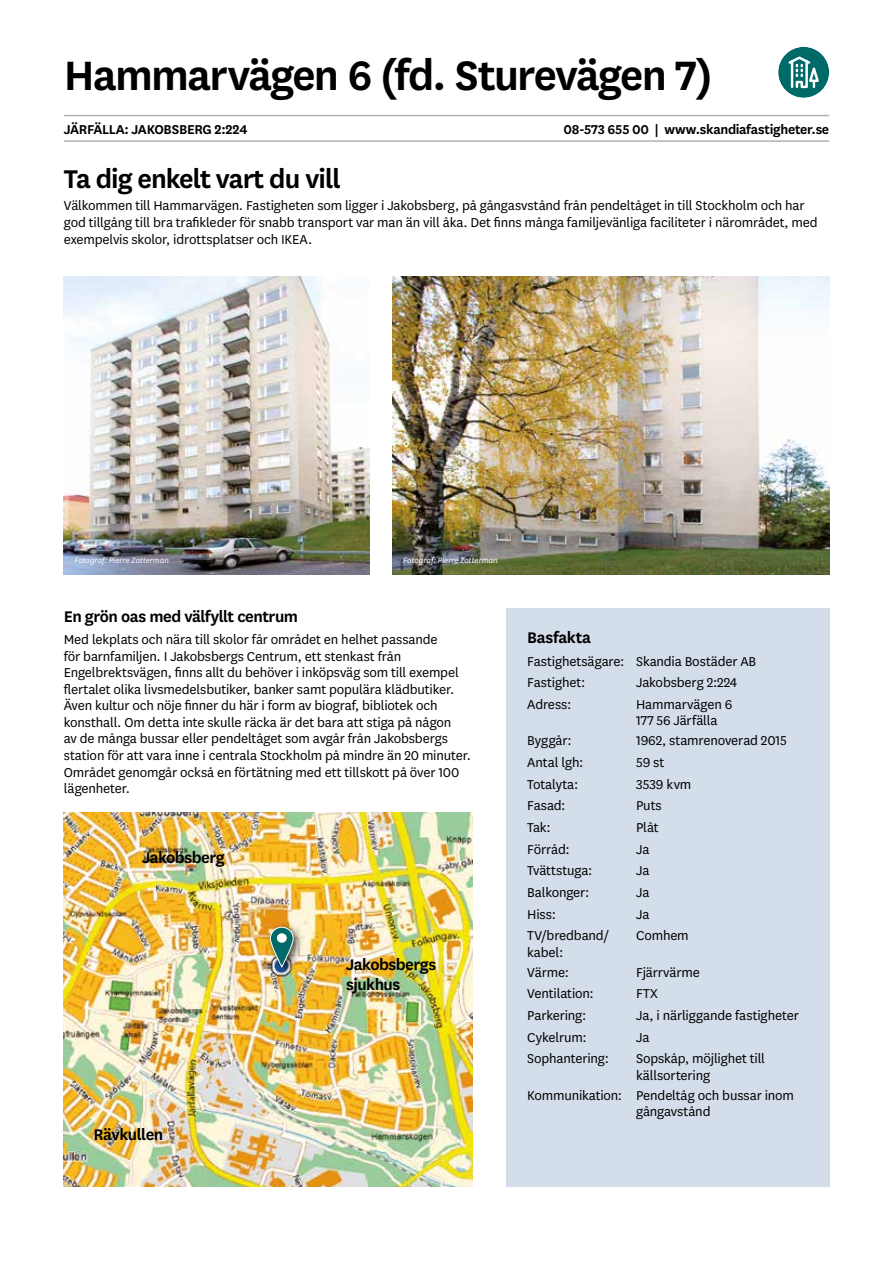
<style>
.page{position:relative;width:893px;height:1263px;background:#fff}
.page>*{position:absolute;margin:0;border:0;box-sizing:border-box;transform-origin:0 0}
.t1{font:600 48px "Skandia Sans";letter-spacing:-.035em;color:#000}
.t2{font:600 30px "Skandia Sans";letter-spacing:-.03em;color:#000}
.t3{font:600 18px/19.8px "Skandia Sans";letter-spacing:-.03em;color:#000}
.t4{font:15px/16.5px "Skandia Sans";letter-spacing:-.01em;color:#000}
.t5{font:600 15px "Skandia Sans";letter-spacing:-.02em;color:#000}
.t6{font:italic 9px "Skandia Sans";color:#fff}
</style>
<div class="page">
<img style="left:64px;top:812px;width:408px;height:374px">
<hr style="left:64px;top:140px;width:765px;height:2px;background:#b3b2b2">
<hr style="left:64px;top:115px;width:765px;height:1px;background:#b3b2b2">
<div style="left:506px;top:608px;width:323px;height:578px;background:#d4ddea"></div>
<img style="left:64px;top:276px;width:306px;height:298px">
<img style="left:393px;top:276px;width:436px;height:298px">
<div style="left:778px;top:47px;width:51px;height:51px;background:#006a68;border-radius:50%"></div>
<svg style="left:788px;top:56px;width:31px;height:33px"></svg>
<div style="left:265px;top:922px;width:39px;height:55px;background:#000;opacity:.75"></div>
<svg style="left:270px;top:927px;width:23px;height:40px"></svg>
<div style="left:270px;top:927px;width:24px;height:40px;border:1px solid #fff;border-radius:11px"></div>
<div style="left:277px;top:933px;width:10px;height:10px;background:#fff;border-radius:50%"></div>
<h1 class="t1" style="left:64px;top:43px;width:650px">Hammarvägen 6 (fd. Sturevägen 7)</h1>
<p class="t5" style="left:64px;top:119px;width:185px">JÄRFÄLLA: JAKOBSBERG 2:224</p>
<h2 class="t2" style="left:64px;top:158px;width:279px">Ta dig enkelt vart du vill</h2>
<p class="t4" style="left:64px;top:197px;width:756px">Välkommen till Hammarvägen. Fastigheten som ligger i Jakobsberg, på gångasvstånd från pendeltåget in till Stockholm och har god tillgång till bra trafikleder för snabb transport var man än vill åka. Det finns många familjevänliga faciliteter i närområdet, med exempelvis skolor, idrottsplatser och IKEA.</p>
<p class="t5" style="left:563px;top:119px;width:267px">08-573 655 00 | www.skandiafastigheter.se</p>
<p class="t6" style="left:74px;top:555px;width:96px">Fotograf: Pierre Zotterman</p>
<p class="t6" style="left:403px;top:555px;width:96px">Fotograf: Pierre Zotterman</p>
<p class="t3" style="left:64px;top:605px;width:236px">En grön oas med välfyllt centrum</p>
<p class="t4" style="left:64px;top:631px;width:409px">Med lekplats och nära till skolor får området en helhet passande<br>för barnfamiljen. I Jakobsbergs Centrum, ett stenkast från Engelbrektsvägen, finns allt du behöver i inköpsväg som till exempel flertalet olika livsmedelsbutiker, banker samt populära klädbutiker.<br>Även kultur och nöje finner du här i form av biograf, bibliotek och konsthall. Om detta inte skulle räcka är det bara att stiga på någon<br>av de många bussar eller pendeltåget som avgår från Jakobsbergs station för att vara inne i centrala Stockholm på mindre än 20 minuter.<br>Området genomgår också en förtätning med ett tillskott på över 100 lägenheter.</p>
<p class="t3" style="left:142px;top:847px;width:84px">Jakobsberg</p>
<p class="t3" style="left:94px;top:1124px;width:71px">Rävkullen</p>
<p class="t3" style="left:346px;top:954px;width:92px">Jakobsbergs sjukhus</p>
<p class="t3" style="left:527px;top:626px;width:65px">Basfakta</p>
<p class="t4" style="left:527px;top:649px;width:230px;line-height:21.8px">Fastighetsägare: Skandia Bostäder AB<br>Fastighet:</p>
<p class="t4" style="left:636px;top:674px;width:103px">Jakobsberg 2:224</p>
<p class="t4" style="left:527px;top:695px;width:46px">Adress:</p>
<p class="t4" style="left:636px;top:695px;width:98px">Hammarvägen 6<br>177 56 Järfälla</p>
<p class="t4" style="left:527px;top:732px;width:46px">Byggår:</p>
<p class="t4" style="left:636px;top:732px;width:152px">1962, stamrenoverad 2015</p>
<p class="t4" style="left:527px;top:753px;width:58px">Antal lgh:</p>
<p class="t4" style="left:636px;top:753px;width:30px">59 st</p>
<p class="t4" style="left:527px;top:775px;width:53px">Totalyta:</p>
<p class="t4" style="left:636px;top:775px;width:57px">3539 kvm</p>
<p class="t4" style="left:527px;top:797px;width:40px">Fasad:</p>
<p class="t4" style="left:636px;top:797px;width:27px">Puts</p>
<p class="t4" style="left:527px;top:818px;width:25px">Tak:</p>
<p class="t4" style="left:636px;top:818px;width:24px">Plåt</p>
<p class="t4" style="left:527px;top:840px;width:44px">Förråd:</p>
<p class="t4" style="left:636px;top:840px;width:15px">Ja</p>
<p class="t4" style="left:527px;top:862px;width:67px">Tvättstuga:</p>
<p class="t4" style="left:636px;top:862px;width:15px">Ja</p>
<p class="t4" style="left:527px;top:884px;width:64px">Balkonger:</p>
<p class="t4" style="left:636px;top:884px;width:15px">Ja</p>
<p class="t4" style="left:527px;top:905px;width:30px">Hiss:</p>
<p class="t4" style="left:636px;top:905px;width:15px">Ja</p>
<p class="t4" style="left:527px;top:927px;width:83px">TV/bredband/ kabel:</p>
<p class="t4" style="left:636px;top:927px;width:54px">Comhem</p>
<p class="t4" style="left:527px;top:963px;width:43px">Värme:</p>
<p class="t4" style="left:636px;top:963px;width:65px">Fjärrvärme</p>
<p class="t4" style="left:527px;top:985px;width:68px">Ventilation:</p>
<p class="t4" style="left:636px;top:985px;width:23px">FTX</p>
<p class="t4" style="left:527px;top:1007px;width:61px">Parkering:</p>
<p class="t4" style="left:636px;top:1007px;width:164px">Ja, i närliggande fastigheter</p>
<p class="t4" style="left:527px;top:1028px;width:61px">Cykelrum:</p>
<p class="t4" style="left:636px;top:1028px;width:15px">Ja</p>
<p class="t4" style="left:527px;top:1050px;width:83px">Sophantering:</p>
<p class="t4" style="left:636px;top:1050px;width:130px">Sopskåp, möjlighet till källsortering</p>
<p class="t4" style="left:636px;top:1086px;width:159px;text-indent:-109px">Kommunikation: Pendeltåg och bussar inom gångavstånd</p>
</div>
